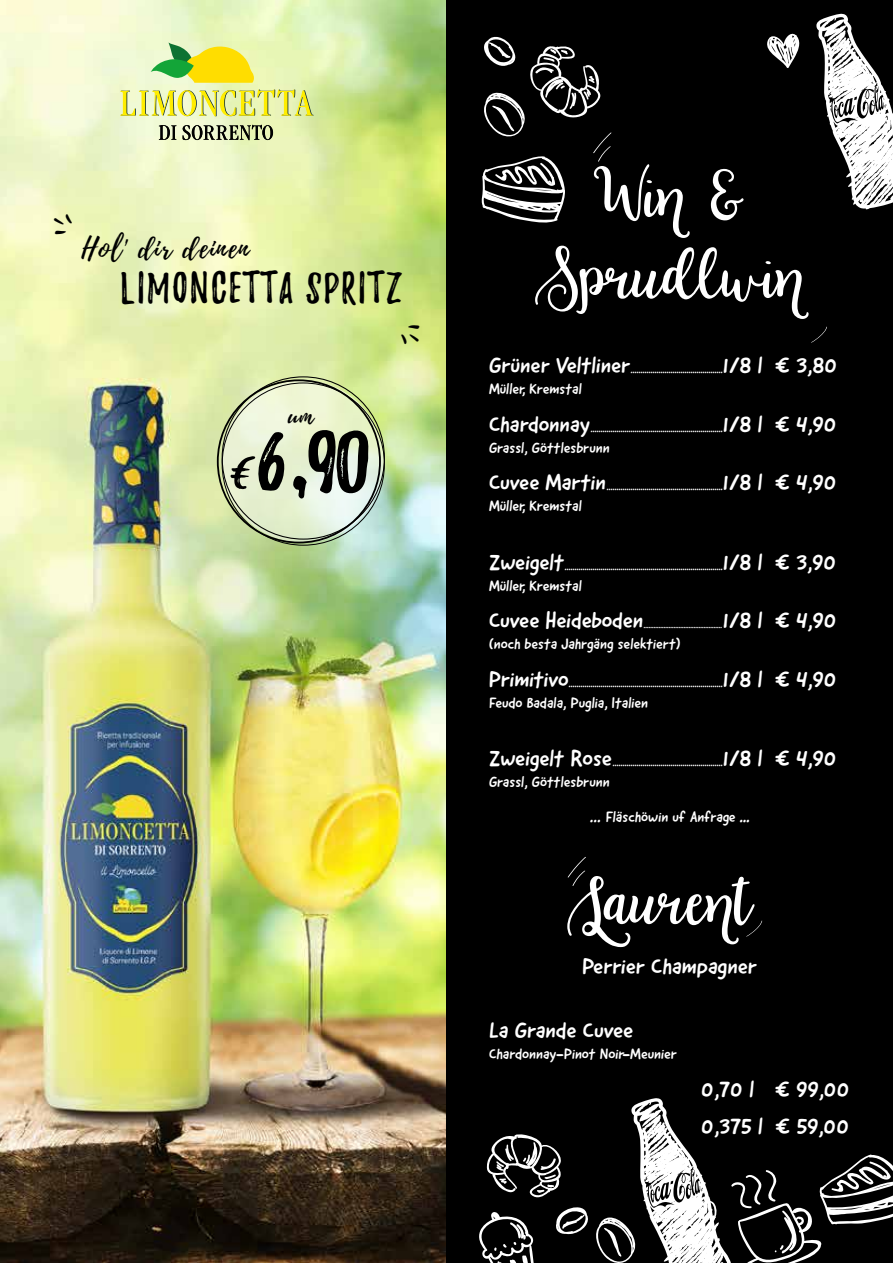
<style>
.page{position:relative;width:893px;height:1263px;background:#fff}
.page>*{position:absolute;margin:0;border:0;box-sizing:border-box;transform-origin:0 0}
.t1{font:77.25px "Playlist Caps";color:#000}
.t2{font:67.5px/81px "Lemon Squeezy AND";color:#fff;text-align:center}
.t3{font:39px "Playlist Caps";letter-spacing:.05em;color:#000}
.t4{font:29.25px "Playlist Script";letter-spacing:.05em;color:#000}
.t5{font:25.8px "Playlist Script";color:#000}
.t6{font:22.5px/37.5px "Good Dog New";color:#fff}
.t7{font:15px "Good Dog New";color:#fff}
.t8{font:9px "Good Dog New";color:#fff}
.t9{font:7.5px "Good Dog New";color:#fff}
.s1{font-family:"Playlist Script"}
</style>
<div class="page">
<img style="left:0;top:0;width:446px;height:1263px">
<div style="left:446px;top:0;width:447px;height:1263px;background:#000"></div>
<svg style="left:481px;top:156px;width:84px;height:67px"></svg>
<svg style="left:816px;top:14px;width:77px;height:195px"></svg>
<svg style="left:767px;top:33px;width:33px;height:35px"></svg>
<svg style="left:479px;top:1098px;width:414px;height:165px"></svg>
<svg style="left:159px;top:125px;width:114px;height:15px;background:#8e9377"></svg>
<svg style="left:120px;top:89px;width:194px;height:27px;background:#dfe380"></svg>
<svg style="left:151px;top:43px;width:103px;height:40px;background:#ced952"></svg>
<svg style="left:222px;top:380px;width:162px;height:163px;background:#dee8ce"></svg>
<svg style="left:593px;top:132px;width:19px;height:21px"></svg>
<svg style="left:598px;top:146px;width:13px;height:16px"></svg>
<svg style="left:811px;top:327px;width:16px;height:16px"></svg>
<svg style="left:484px;top:36px;width:117px;height:104px"></svg>
<svg style="left:567px;top:857px;width:19px;height:21px"></svg>
<svg style="left:572px;top:870px;width:13px;height:16px"></svg>
<svg style="left:746px;top:920px;width:16px;height:17px"></svg>
<svg style="left:48px;top:209px;width:27px;height:29px"></svg>
<svg style="left:398px;top:320px;width:28px;height:30px"></svg>
<h3 class="t4" style="left:82px;top:227px;width:169px">Hol' dir deinen</h3>
<h3 class="t3" style="left:120px;top:270px;width:284px">LIMONCETTA SPRITZ</h3>
<h3 class="t5" style="left:288px;top:397px;width:27px">um</h3>
<h1 class="t1" style="left:231px;top:426px;width:142px"><span class="s1">€</span>6,90</h1>
<h2 class="t2" style="left:535px;top:158px;width:271px">Win &amp;<br>Sprudlwin</h2>
<h3 class="t6" style="left:489px;top:347px;width:143px">Grüner Veltliner</h3>
<h3 class="t6" style="left:723px;top:347px;width:116px">1/8 l € 3,80</h3>
<p class="t8" style="left:631px;top:364px;width:93px">..............................................</p>
<h3 class="t7" style="left:489px;top:379px;width:94px">Müller, Kremstal</h3>
<h3 class="t6" style="left:489px;top:405px;width:102px">Chardonnay</h3>
<h3 class="t6" style="left:723px;top:405px;width:116px">1/8 l € 4,90</h3>
<p class="t8" style="left:591px;top:423px;width:133px">..................................................................</p>
<h3 class="t7" style="left:489px;top:438px;width:122px">Grassl, Göttlesbrunn</h3>
<h3 class="t6" style="left:489px;top:464px;width:118px">Cuvee Martin</h3>
<p class="t8" style="left:607px;top:481px;width:117px">..........................................................</p>
<h3 class="t6" style="left:723px;top:464px;width:116px">1/8 l € 4,90</h3>
<h3 class="t7" style="left:489px;top:496px;width:94px">Müller, Kremstal</h3>
<h3 class="t6" style="left:489px;top:543px;width:77px">Zweigelt</h3>
<h3 class="t6" style="left:723px;top:543px;width:115px">1/8 l € 3,90</h3>
<p class="t8" style="left:565px;top:561px;width:159px">...............................................................................</p>
<h3 class="t7" style="left:489px;top:576px;width:94px">Müller, Kremstal</h3>
<h3 class="t6" style="left:489px;top:602px;width:156px">Cuvee Heideboden</h3>
<h3 class="t6" style="left:723px;top:602px;width:116px">1/8 l € 4,90</h3>
<p class="t9" style="left:644px;top:621px;width:80px">...............................................</p>
<h3 class="t7" style="left:489px;top:634px;width:193px">(noch besta Jahrgäng selektiert)</h3>
<h3 class="t6" style="left:489px;top:660px;width:81px">Primitivo</h3>
<p class="t8" style="left:569px;top:678px;width:155px">.............................................................................</p>
<h3 class="t6" style="left:723px;top:660px;width:116px">1/8 l € 4,90</h3>
<h3 class="t7" style="left:489px;top:693px;width:161px">Feudo Badala, Puglia, Italien</h3>
<h3 class="t6" style="left:489px;top:740px;width:125px">Zweigelt Rose</h3>
<h3 class="t6" style="left:723px;top:740px;width:116px">1/8 l € 4,90</h3>
<p class="t8" style="left:613px;top:757px;width:111px">.......................................................</p>
<h3 class="t7" style="left:489px;top:772px;width:122px">Grassl, Göttlesbrunn</h3>
<h3 class="t7" style="left:590px;top:807px;width:162px">… Fläschöwin uf Anfrage ...</h3>
<h2 class="t2" style="left:567px;top:865px;width:185px">Laurent</h2>
<h3 class="t6" style="left:582px;top:947px;width:176px">Perrier Champagner</h3>
<h3 class="t6" style="left:489px;top:1012px;width:146px">La Grande Cuvee</h3>
<h3 class="t7" style="left:489px;top:1044px;width:189px">Chardonnay-Pinot Noir-Meunier</h3>
<h3 class="t6" style="left:702px;top:1070px;width:150px">0,70 l € 99,00<br>0,375 l € 59,00</h3>
</div>
